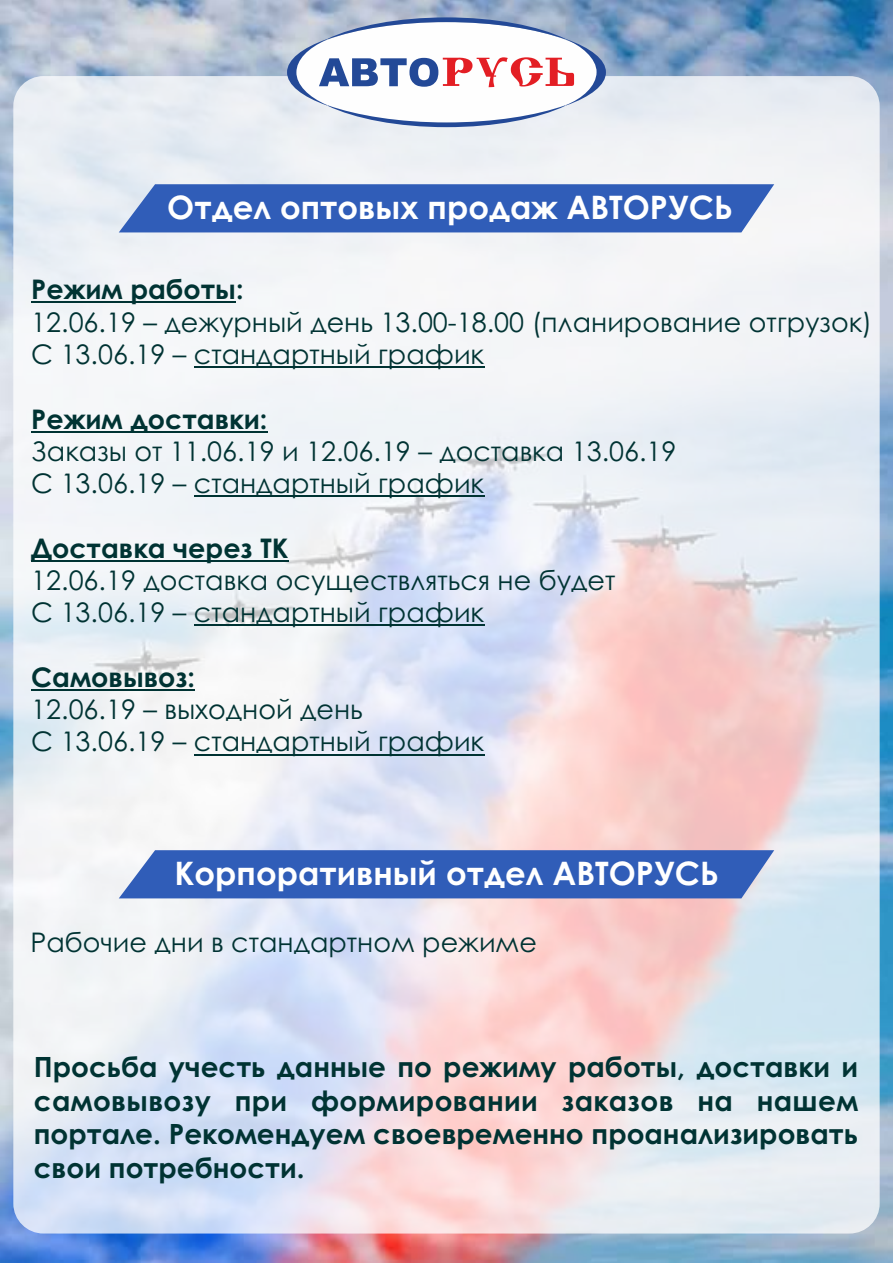
<style>
.page{position:relative;width:893px;height:1263px;background:#fff}
.page>*{position:absolute;margin:0;border:0;box-sizing:border-box;transform-origin:0 0}
.t1{font:700 32.4px "Century Gothic";color:#fff}
.t2{font:700 27.9px/33.8px "Century Gothic";color:#033;text-align:justify}
.t3{font:27px/32.1px "Century Gothic";color:#033}
.t4{font:700 27px "Century Gothic";color:#033}
</style>
<div class="page">
<img style="left:0;top:0;width:893px;height:1263px">
<div style="left:13px;top:76px;width:867px;height:1157px;background:#fff;border-radius:30px;opacity:.75"></div>
<svg style="left:119px;top:184px;width:655px;height:48px"></svg>
<svg style="left:119px;top:850px;width:655px;height:48px"></svg>
<hr style="left:31px;top:302px;width:205px;height:1px;background:#033">
<hr style="left:194px;top:366px;width:290px;height:1px;background:#033">
<hr style="left:31px;top:431px;width:236px;height:1px;background:#033">
<hr style="left:194px;top:495px;width:290px;height:2px;background:#033">
<hr style="left:31px;top:560px;width:257px;height:1px;background:#033">
<hr style="left:194px;top:625px;width:290px;height:1px;background:#033">
<hr style="left:31px;top:689px;width:164px;height:2px;background:#033">
<hr style="left:194px;top:754px;width:290px;height:1px;background:#033">
<svg style="left:287px;top:17px;width:319px;height:110px"></svg>
<p class="t1" style="left:167px;top:195px;width:567px">Отдел оптовых продаж АВТОРУСЬ</p>
<p class="t4" style="left:31px;top:279px;width:214px">Режим работы:</p>
<p class="t3" style="left:31px;top:308px;width:842px">12.06.19 – дежурный день 13.00-18.00 (планирование отгрузок)<br>С 13.06.19 – стандартный график</p>
<p class="t4" style="left:31px;top:408px;width:238px">Режим доставки:</p>
<p class="t3" style="left:31px;top:437px;width:647px">Заказы от 11.06.19 и 12.06.19 – доставка 13.06.19<br>С 13.06.19 – стандартный график</p>
<p class="t4" style="left:31px;top:538px;width:259px">Доставка через ТК</p>
<p class="t3" style="left:31px;top:567px;width:586px">12.06.19 доставка осуществляться не будет<br>С 13.06.19 – стандартный график</p>
<p class="t4" style="left:31px;top:667px;width:165px">Самовывоз:</p>
<p class="t3" style="left:31px;top:696px;width:454px">12.06.19 – выходной день<br>С 13.06.19 – стандартный график</p>
<p class="t1" style="left:175px;top:861px;width:545px">Корпоративный отдел АВТОРУСЬ</p>
<p class="t3" style="left:30px;top:928px;width:508px">Рабочие дни в стандартном режиме</p>
<p class="t2" style="left:34px;top:1052px;width:826px">Просьба учесть данные по режиму работы, доставки и самовывозу при формировании заказов на нашем портале. Рекомендуем своевременно проанализировать свои потребности.</p>
</div>
